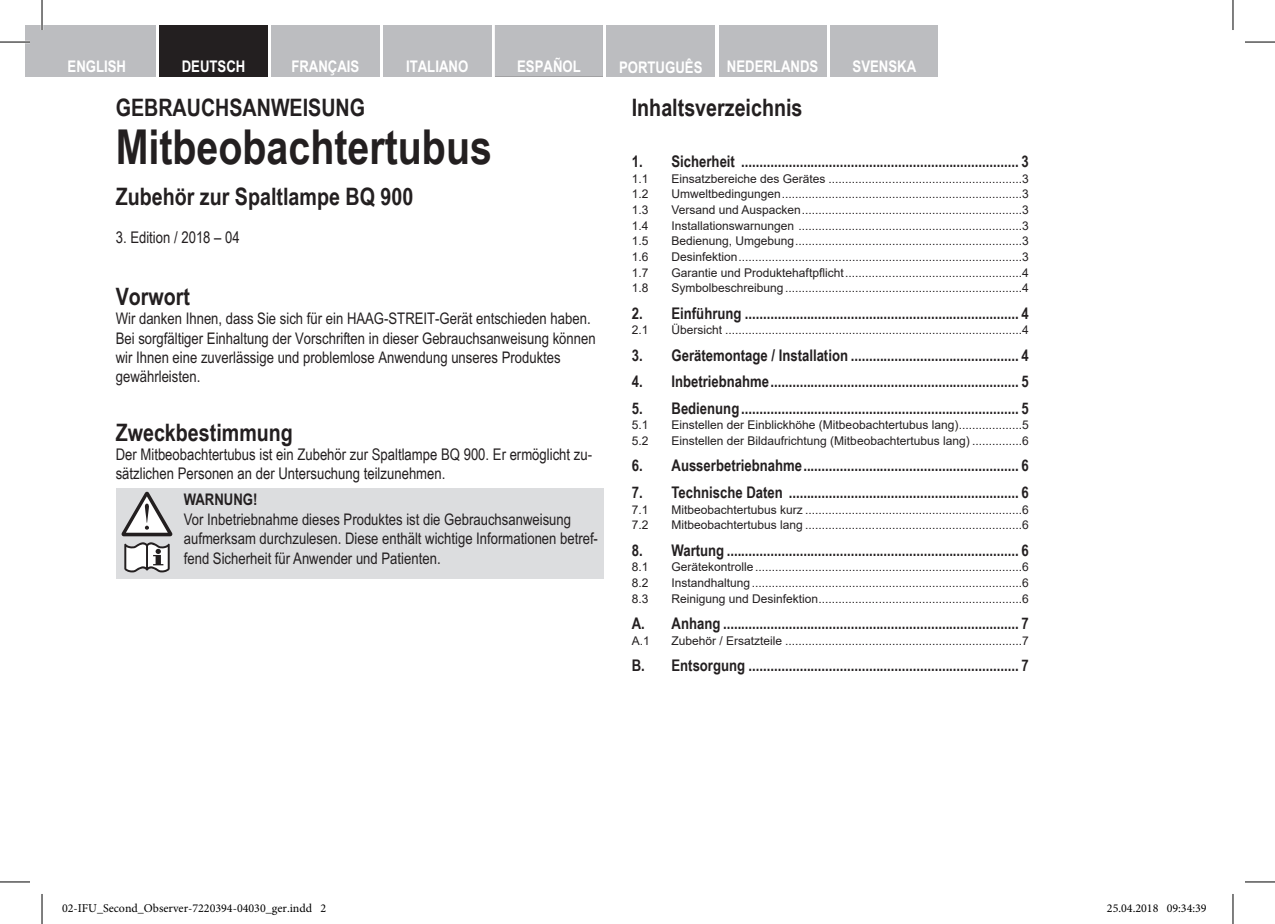
<style>
.page{position:relative;width:1275px;height:924px;background:#fff}
.page>*{position:absolute;margin:0;border:0;box-sizing:border-box;transform-origin:0 0}
.Title_Front{font:700 48px "Arial Narrow";color:#231f20}
.FrontSubTitle{font:700 24px "Arial Narrow";color:#231f20}
.t1{font:700 16px "Arial Narrow";color:#231f20}
.Standard{font:16px/19.2px "Arial Narrow";color:#231f20}
.t2{font:700 16px "Arial Narrow";color:#fff}
.t3{font:12px "Arial";color:#231f20}
.t4{font:12px "Minion Pro";color:#000}
.s1{font-weight:700}
</style>
<div class="page">
<div style="left:25px;top:25px;width:131px;height:52px;background:#bcbdc0"></div>
<div style="left:607px;top:25px;width:108px;height:52px;background:#bcbdc0"></div>
<div style="left:495px;top:25px;width:108px;height:52px;background:#bcbdc0"></div>
<div style="left:383px;top:25px;width:108px;height:52px;background:#bcbdc0"></div>
<div style="left:271px;top:25px;width:108px;height:52px;background:#bcbdc0"></div>
<div style="left:718px;top:25px;width:108px;height:52px;background:#bcbdc0"></div>
<div style="left:159px;top:25px;width:108px;height:52px;background:#231f20"></div>
<div style="left:830px;top:25px;width:108px;height:52px;background:#bcbdc0"></div>
<div style="left:116px;top:488px;width:487px;height:91px;background:#dcdddf"></div>
<svg style="left:121px;top:491px;width:51px;height:45px"></svg>
<svg style="left:124px;top:542px;width:46px;height:31px"></svg>
<hr style="left:0;top:41px;width:30px;height:2px;background:#fff">
<hr style="left:41px;top:0;width:2px;height:30px;background:#fff">
<hr style="left:0;top:42px;width:30px;height:1px;background:#000">
<hr style="left:1245px;top:42px;width:30px;height:1px;background:#000">
<hr style="left:0;top:881px;width:30px;height:1px;background:#000">
<hr style="left:1245px;top:881px;width:30px;height:1px;background:#000">
<hr style="left:42px;top:0;width:1px;height:30px;background:#000">
<hr style="left:42px;top:893px;width:1px;height:30px;background:#000">
<hr style="left:1232px;top:0;width:1px;height:30px;background:#000">
<hr style="left:1232px;top:893px;width:1px;height:30px;background:#000">
<div style="left:62px;top:903px;width:6px;height:9px;border:1px solid #fff;border-radius:50%"></div>
<svg style="left:63px;top:903px;width:5px;height:9px"></svg>
<div style="left:1166px;top:903px;width:6px;height:9px;border:1px solid #fff;border-radius:50%"></div>
<svg style="left:1167px;top:903px;width:5px;height:9px"></svg>
<h3 class="t2" style="left:68px;top:54px;width:60px">ENGLISH</h3>
<h3 class="t2" style="left:182px;top:54px;width:65px">DEUTSCH</h3>
<h3 class="t2" style="left:291px;top:54px;width:70px">FRANÇAIS</h3>
<h3 class="t2" style="left:406px;top:54px;width:64px">ITALIANO</h3>
<h3 class="t2" style="left:517px;top:54px;width:65px">ESPAÑOL</h3>
<h3 class="t2" style="left:619px;top:55px;width:85px">PORTUGUÊS</h3>
<h3 class="t2" style="left:727px;top:54px;width:93px">NEDERLANDS</h3>
<h3 class="t2" style="left:852px;top:54px;width:65px">SVENSKA</h3>
<p class="FrontSubTitle" style="left:116px;top:90px;width:251px">GEBRAUCHSANWEISUNG</p>
<p class="Title_Front" style="left:116px;top:111px;width:378px">Mitbeobachtertubus</p>
<p class="FrontSubTitle" style="left:116px;top:178px;width:299px">Zubehör zur Spaltlampe BQ 900</p>
<p class="Standard" style="left:116px;top:227px;width:126px">3. Edition / 2018 – 04</p>
<p class="FrontSubTitle" style="left:632px;top:90px;width:172px">Inhaltsverzeichnis</p>
<p class="t1" style="left:632px;top:149px;width:398px">1. Sicherheit ............................................................................ 3</p>
<p class="t3" style="left:632px;top:170px;width:18px">1.1</p>
<p class="t3" style="left:671px;top:170px;width:359px">Einsatzbereiche des Gerätes ..........................................................3</p>
<p class="t3" style="left:632px;top:186px;width:18px">1.2</p>
<p class="t3" style="left:671px;top:186px;width:359px">Umweltbedingungen........................................................................3</p>
<p class="t3" style="left:632px;top:201px;width:18px">1.3</p>
<p class="t3" style="left:671px;top:201px;width:359px">Versand und Auspacken..................................................................3</p>
<p class="t3" style="left:632px;top:217px;width:18px">1.4</p>
<p class="t3" style="left:671px;top:217px;width:359px">Installationswarnungen ...................................................................3</p>
<p class="t3" style="left:632px;top:233px;width:18px">1.5</p>
<p class="t3" style="left:671px;top:233px;width:359px">Bedienung, Umgebung....................................................................3</p>
<p class="t3" style="left:632px;top:248px;width:18px">1.6</p>
<p class="t3" style="left:671px;top:248px;width:359px">Desinfektion.....................................................................................3</p>
<p class="t3" style="left:632px;top:264px;width:18px">1.7</p>
<p class="t3" style="left:671px;top:264px;width:359px">Garantie und Produktehaftpflicht.....................................................4</p>
<p class="t3" style="left:632px;top:279px;width:18px">1.8</p>
<p class="t3" style="left:671px;top:279px;width:359px">Symbolbeschreibung.......................................................................4</p>
<p class="t1" style="left:632px;top:301px;width:398px">2. Einführung ........................................................................... 4</p>
<p class="t3" style="left:632px;top:321px;width:18px">2.1</p>
<p class="t3" style="left:671px;top:321px;width:359px">Übersicht .........................................................................................4</p>
<p class="t1" style="left:632px;top:343px;width:398px">3. Gerätemontage / Installation .............................................. 4</p>
<p class="t1" style="left:632px;top:369px;width:398px">4. Inbetriebnahme.................................................................... 5</p>
<p class="t1" style="left:632px;top:396px;width:398px">5. Bedienung............................................................................ 5</p>
<p class="t3" style="left:632px;top:416px;width:18px">5.1</p>
<p class="t3" style="left:671px;top:416px;width:359px">Einstellen der Einblickhöhe (Mitbeobachtertubus lang)...................5</p>
<p class="t3" style="left:632px;top:432px;width:18px">5.2</p>
<p class="t3" style="left:671px;top:432px;width:359px">Einstellen der Bildaufrichtung (Mitbeobachtertubus lang) ...............6</p>
<p class="t1" style="left:632px;top:453px;width:398px">6. Ausserbetriebnahme........................................................... 6</p>
<p class="t1" style="left:632px;top:480px;width:398px">7. Technische Daten ............................................................... 6</p>
<p class="t3" style="left:632px;top:501px;width:18px">7.1</p>
<p class="t3" style="left:671px;top:501px;width:359px">Mitbeobachtertubus kurz .................................................................6</p>
<p class="t3" style="left:632px;top:516px;width:18px">7.2</p>
<p class="t3" style="left:671px;top:516px;width:359px">Mitbeobachtertubus lang .................................................................6</p>
<p class="t1" style="left:632px;top:537px;width:398px">8. Wartung ................................................................................ 6</p>
<p class="t3" style="left:632px;top:558px;width:18px">8.1</p>
<p class="t3" style="left:671px;top:558px;width:359px">Gerätekontrolle................................................................................6</p>
<p class="t3" style="left:632px;top:574px;width:18px">8.2</p>
<p class="t3" style="left:671px;top:574px;width:359px">Instandhaltung.................................................................................6</p>
<p class="t3" style="left:632px;top:589px;width:18px">8.3</p>
<p class="t3" style="left:671px;top:589px;width:359px">Reinigung und Desinfektion.............................................................6</p>
<p class="t1" style="left:632px;top:611px;width:398px">A. Anhang ................................................................................. 7</p>
<p class="t3" style="left:632px;top:632px;width:20px">A.1</p>
<p class="t3" style="left:671px;top:632px;width:359px">Zubehör / Ersatzteile .......................................................................7</p>
<p class="t1" style="left:632px;top:653px;width:398px">B. Entsorgung .......................................................................... 7</p>
<p class="FrontSubTitle" style="left:116px;top:278px;width:76px">Vorwort</p>
<p class="Standard" style="left:116px;top:308px;width:481px">Wir danken Ihnen, dass Sie sich für ein HAAG-STREIT-Gerät entschieden haben.<br>Bei sorgfältiger Einhaltung der Vorschriften in dieser Gebrauchsanweisung können wir Ihnen eine zuverlässige und problemlose Anwendung unseres Produktes gewährleisten.</p>
<p class="FrontSubTitle" style="left:116px;top:414px;width:179px">Zweckbestimmung</p>
<p class="Standard" style="left:116px;top:444px;width:478px">Der Mitbeobachtertubus ist ein Zubehör zur Spaltlampe BQ 900. Er ermöglicht zu&shy;sätzlichen Personen an der Untersuchung teilzunehmen.</p>
<p class="Standard" style="left:184px;top:488px;width:415px"><span class="s1">WARNUNG!<br></span>Vor Inbetriebnahme dieses Produktes ist die Gebrauchsanweisung aufmerksam durchzulesen. Diese enthält wichtige Informationen betref&shy;fend Sicherheit für Anwender und Patienten.</p>
<p class="t4" style="left:62px;top:899px;width:266px">02-IFU_Second_Observer-7220394-04030_ger.indd 2</p>
<p class="t4" style="left:1107px;top:899px;width:101px">25.04.2018 09:34:39</p>
</div>
